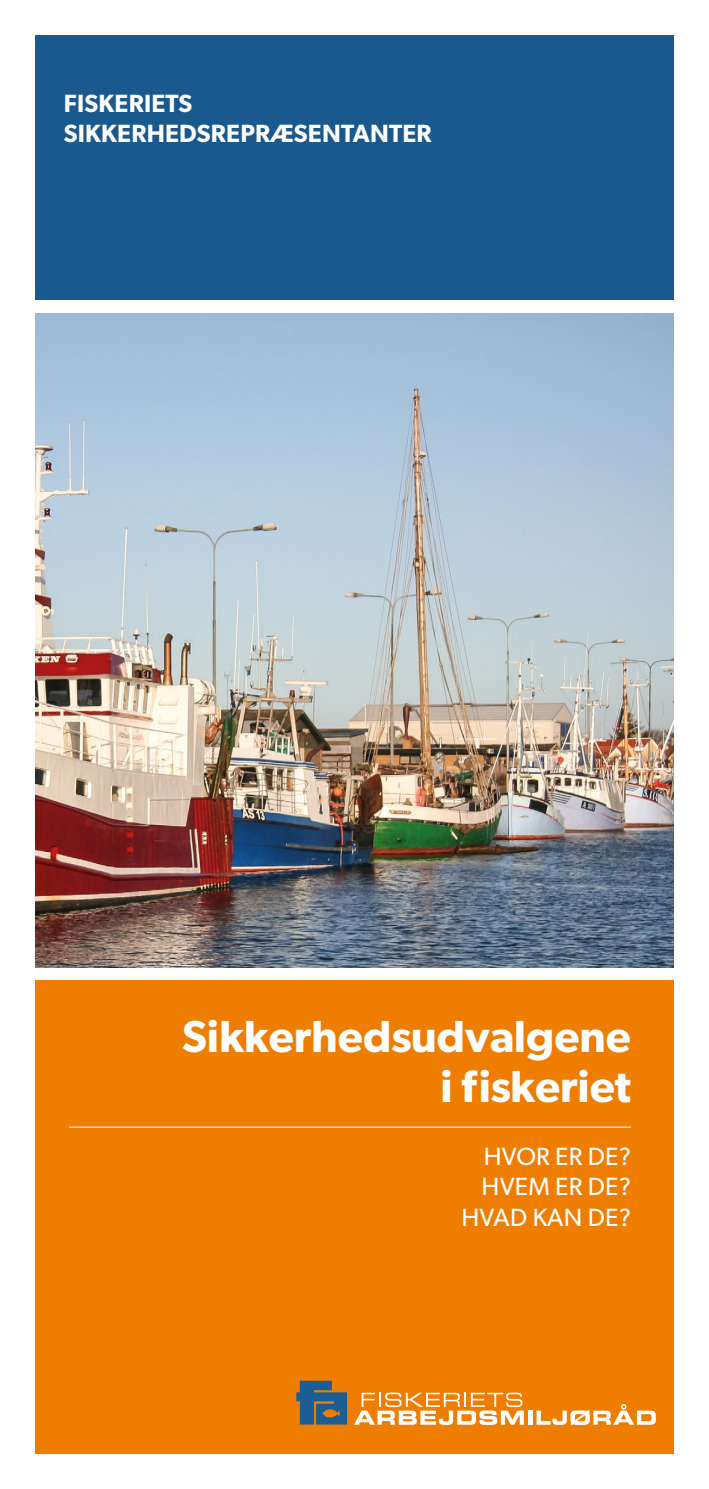
<style>
.page{position:relative;width:709px;height:1489px;background:#fff}
.page>*{position:absolute;margin:0;border:0;box-sizing:border-box;transform-origin:0 0}
.t1{font:600 45px/50px "Gibson";color:#fff;text-align:right}
.t2{font:600 25px/30px "Gibson";letter-spacing:.01em;color:#fff}
.t3{font:25px/30px "Gibson";letter-spacing:.01em;color:#fff;text-align:right}
</style>
<div class="page">
<div style="left:35px;top:980px;width:638px;height:473px;background:#ef7d00"></div>
<div style="left:35px;top:35px;width:638px;height:265px;background:#1a598e"></div>
<img style="left:35px;top:313px;width:638px;height:654px">
<svg style="left:354px;top:1392px;width:170px;height:32px"></svg>
<hr style="left:528px;top:1410px;width:4px;height:14px;background:#fff">
<svg style="left:536px;top:1404px;width:120px;height:21px"></svg>
<svg style="left:296px;top:1380px;width:51px;height:44px"></svg>
<hr style="left:69px;top:1126px;width:562px;height:1px;background:#eaebeb">
<p class="t2" style="left:64px;top:88px;width:369px">FISKERIETS<br>SIKKERHEDSREPRÆSENTANTER</p>
<h1 class="t1" style="left:182px;top:1009px;width:450px">Sikkerhedsudvalgene i fiskeriet</h1>
<p class="t3" style="left:461px;top:1141px;width:171px">HVOR ER DE?<br>HVEM ER DE?<br>HVAD KAN DE?</p>
</div>
